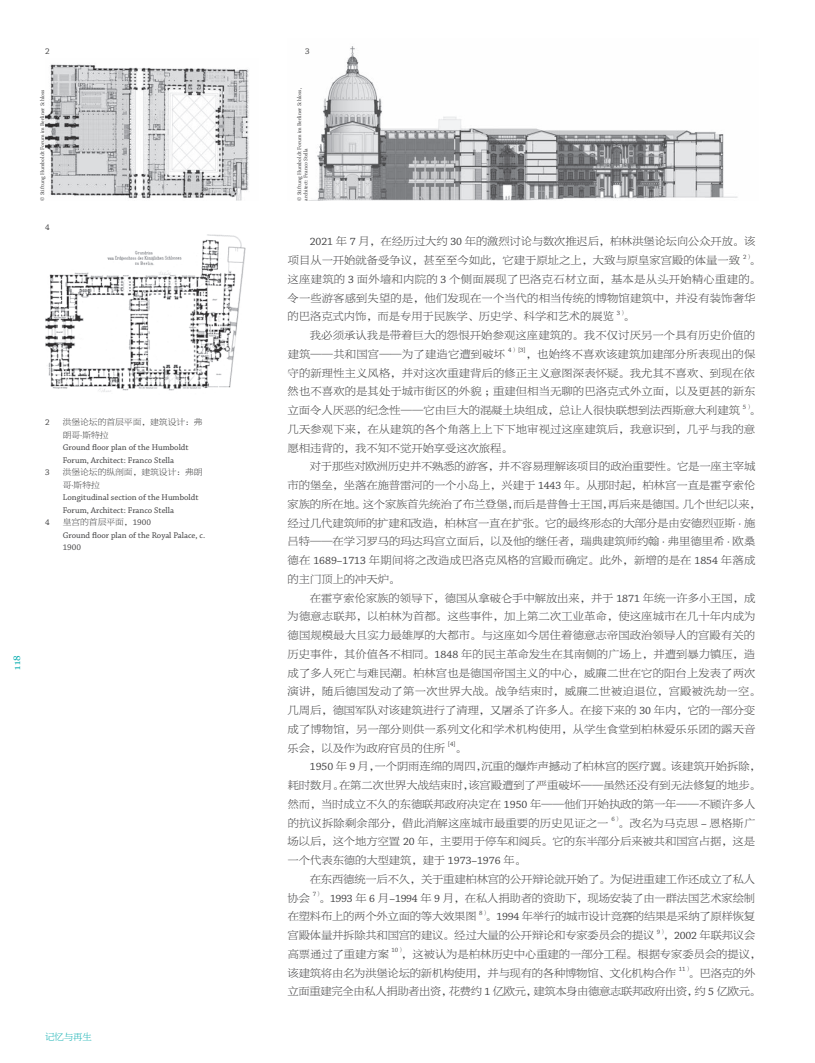
<style>
.page{position:relative;width:815px;height:1063px;background:#fff}
.page>*{position:absolute;margin:0;border:0;box-sizing:border-box;transform-origin:0 0}
.t1{font:11.25px/18.8px "FZBYSK GBK1 0";color:#3e3e3f}
.t2{font:11.25px "FZBYSK GBK1 0";letter-spacing:.02em;color:#3e3e3f}
.t3{font:11.25px/18.8px "FZBYSK GBK1 0";letter-spacing:-.025em;color:#3e3e3f}
.t4{font:11.25px "FZBYSK GBK1 0";letter-spacing:.025em;color:#3e3e3f}
.t5{font:11.25px "FZBYSK GBK1 0";letter-spacing:.03em;color:#3e3e3f}
.t6{font:9.38px "FZBYSK GBK1 0";color:#00aaad}
.t7{font:9.38px "Georgia";color:#00aaad}
.t8{font:8.75px/12.5px "Chaparral Pro";color:#3e3e3f}
.t9{font:6.5px "Chaparral Pro";color:#3e3e3f}
.t10{font:5.62px/6.2px "Chaparral Pro";color:#3e3e3f}
.s1{font-family:"FZBYSK GBK1 0"}
.s2{font-family:"Chaparral Pro"}
</style>
<div class="page">
<img style="left:45px;top:64px;width:204px;height:137px">
<img style="left:308px;top:46px;width:430px;height:155px">
<img style="left:45px;top:234px;width:201px;height:158px">
<p class="t7" style="left:11px;top:670px;width:15px;rotate:-90deg">118</p>
<p class="t8" style="left:45px;top:45px;width:6px">2</p>
<p class="t8" style="left:305px;top:45px;width:6px">3</p>
<p class="t10" style="left:40px;top:201px;width:113px;rotate:-90deg">© Stiftung Humboldt Forum im Berliner Schloss</p>
<p class="t10" style="left:297px;top:201px;width:114px;rotate:-90deg">© Stiftung Humboldt Forum im Berliner Schloss, architect: Franco Stella</p>
<p class="t8" style="left:45px;top:221px;width:6px">4</p>
<p class="t8" style="left:45px;top:417px;width:6px">2</p>
<p class="t8" style="left:63px;top:417px;width:142px"><span class="s1">洪堡论坛的首层平面，建筑设计：弗朗哥</span>·<span class="s1">斯特拉<br></span>Ground floor plan of the Humboldt<br>Forum, Architect: Franco Stella</p>
<p class="t8" style="left:45px;top:467px;width:6px">3</p>
<p class="t8" style="left:63px;top:467px;width:142px"><span class="s1">洪堡论坛的纵剖面，建筑设计：弗朗哥</span>·<span class="s1">斯特拉<br></span>Longitudinal section of the Humboldt<br>Forum, Architect: Franco Stella</p>
<p class="t8" style="left:45px;top:517px;width:6px">4</p>
<p class="t8" style="left:63px;top:517px;width:144px"><span class="s1">皇宫的首层平面，</span>1900<br>Ground floor plan of the Royal Palace, c.<br>1900</p>
<p class="t6" style="left:45px;top:1032px;width:48px">记忆与再生</p>
<p class="t1" style="left:288px;top:232px;width:469px;text-indent:22px"><span class="s2">2021</span> 年 <span class="s2">7</span> 月，在经历过大约 <span class="s2">30</span> 年的激烈讨论与数次推迟后，柏林洪堡论坛向公众开放。该项目从一开始就备受争议，甚至至今如此，它建于原址之上，大致与原皇家宫殿的体量一致</p>
<p class="t9" style="left:743px;top:253px;width:11px">2<span class="s1">）</span></p>
<p class="t1" style="left:288px;top:251px;width:475px;text-indent:462px">。这座建筑的 <span class="s2">3</span> 面外墙和内院的 <span class="s2">3</span> 个侧面展现了巴洛克石材立面，基本是从头开始精心重建的。令一些游客感到失望的是，他们发现在一个当代的相当传统的博物馆建筑中，并没有装饰奢华的巴洛克式内饰，而是专用于民族学、历史学、科学和艺术的展览</p>
<p class="t9" style="left:617px;top:309px;width:11px">3<span class="s1">）</span></p>
<p class="t1" style="left:623px;top:307px;width:13px">。</p>
<p class="t1" style="left:310px;top:326px;width:447px">我必须承认我是带着巨大的怨恨开始参观这座建筑的。我不仅讨厌另一个具有历史价值的</p>
<p class="t2" style="left:288px;top:348px;width:219px">建筑——共和国宫——为了建造它遭到破坏</p>
<p class="t9" style="left:508px;top:347px;width:19px">4<span class="s1">）</span>[3]</p>
<p class="t1" style="left:288px;top:345px;width:469px;text-align:justify;text-indent:238px">，也始终不喜欢该建筑加建部分所表现出的保守的新理性主义风格，并对这次重建背后的修正主义意图深表怀疑。我尤其不喜欢、到现在依然也不喜欢的是其处于城市街区的外貌；重建但相当无聊的巴洛克式外立面，以及更甚的新东立面令人厌恶的纪念性——它由巨大的混凝土块组成，总让人很快联想到法西斯意大利建筑</p>
<p class="t9" style="left:743px;top:403px;width:11px">5<span class="s1">）</span></p>
<p class="t1" style="left:750px;top:401px;width:13px">。</p>
<p class="t1" style="left:288px;top:420px;width:469px">几天参观下来，在从建筑的各个角落上上下下地审视过这座建筑后，我意识到，几乎与我的意</p>
<p class="t1" style="left:288px;top:439px;width:226px">愿相违背的，我不知不觉开始享受这次旅程。</p>
<p class="t1" style="left:310px;top:457px;width:447px">对于那些对欧洲历史并不熟悉的游客，并不容易理解该项目的政治重要性。它是一座主宰城</p>
<p class="t1" style="left:288px;top:476px;width:469px">市的堡垒，坐落在施普雷河的一个小岛上，兴建于 <span class="s2">1443</span> 年。从那时起，柏林宫一直是霍亨索伦</p>
<p class="t1" style="left:288px;top:495px;width:475px">家族的所在地。这个家族首先统治了布兰登堡，而后是普鲁士王国，再后来是德国。几个世纪以来，</p>
<p class="t1" style="left:288px;top:514px;width:469px">经过几代建筑师的扩建和改造，柏林宫一直在扩张。它的最终形态的大部分是由安德烈亚斯 <span class="s2">·</span> 施</p>
<p class="t1" style="left:288px;top:532px;width:469px">吕特——在学习罗马的玛达玛宫立面后，以及他的继任者，瑞典建筑师约翰 <span class="s2">·</span> 弗里德里希 <span class="s2">·</span> 欧桑</p>
<p class="t4" style="left:288px;top:554px;width:469px">德在 <span class="s2">1689–1713</span> 年期间将之改造成巴洛克风格的宫殿而确定。此外，新增的是在 <span class="s2">1854</span> 年落成</p>
<p class="t1" style="left:288px;top:570px;width:114px">的主门顶上的冲天炉。</p>
<p class="t1" style="left:310px;top:589px;width:447px">在霍亨索伦家族的领导下，德国从拿破仑手中解放出来，并于 <span class="s2">1871</span> 年统一许多小王国，成</p>
<p class="t1" style="left:288px;top:607px;width:469px">为德意志联邦，以柏林为首都。这些事件，加上第二次工业革命，使这座城市在几十年内成为</p>
<p class="t1" style="left:288px;top:626px;width:469px">德国规模最大且实力最雄厚的大都市。与这座如今居住着德意志帝国政治领导人的宫殿有关的</p>
<p class="t1" style="left:288px;top:645px;width:469px">历史事件，其价值各不相同。<span class="s2">1848</span> 年的民主革命发生在其南侧的广场上，并遭到暴力镇压，造</p>
<p class="t1" style="left:288px;top:664px;width:469px">成了多人死亡与难民潮。柏林宫也是德国帝国主义的中心，威廉二世在它的阳台上发表了两次</p>
<p class="t5" style="left:288px;top:686px;width:475px">演讲，随后德国发动了第一次世界大战。战争结束时，威廉二世被迫退位，宫殿被洗劫一空。</p>
<p class="t1" style="left:288px;top:701px;width:469px">几周后，德国军队对该建筑进行了清理，又屠杀了许多人。在接下来的 <span class="s2">30</span> 年内，它的一部分变</p>
<p class="t1" style="left:288px;top:720px;width:469px">成了博物馆，另一部分则供一系列文化和学术机构使用，从学生食堂到柏林爱乐乐团的露天音</p>
<p class="t1" style="left:288px;top:739px;width:159px">乐会，以及作为政府官员的住所</p>
<p class="t9" style="left:448px;top:740px;width:9px">[4]</p>
<p class="t1" style="left:456px;top:739px;width:13px">。</p>
<p class="t1" style="left:310px;top:757px;width:453px"><span class="s2">1950</span> 年 <span class="s2">9</span> 月，一个阴雨连绵的周四，沉重的爆炸声撼动了柏林宫的医疗翼。该建筑开始拆除，</p>
<p class="t1" style="left:288px;top:776px;width:475px">耗时数月。在第二次世界大战结束时，该宫殿遭到了严重破坏——虽然还没有到无法修复的地步。</p>
<p class="t1" style="left:288px;top:795px;width:469px">然而，当时成立不久的东德联邦政府决定在 <span class="s2">1950</span> 年——他们开始执政的第一年——不顾许多人</p>
<p class="t2" style="left:288px;top:817px;width:322px">的抗议拆除剩余部分，借此消解这座城市最重要的历史见证之一</p>
<p class="t9" style="left:611px;top:815px;width:11px">6<span class="s1">）</span></p>
<p class="t2" style="left:618px;top:817px;width:139px">。改名为马克思 <span class="s2">–</span> 恩格斯广</p>
<p class="t1" style="left:288px;top:832px;width:469px">场以后，这个地方空置 <span class="s2">20</span> 年，主要用于停车和阅兵。它的东半部分后来被共和国宫占据，这是</p>
<p class="t1" style="left:288px;top:851px;width:240px">一个代表东德的大型建筑，建于 <span class="s2">1973–1976</span> 年。</p>
<p class="t1" style="left:310px;top:870px;width:447px">在东西德统一后不久，关于重建柏林宫的公开辩论就开始了。为促进重建工作还成立了私人</p>
<p class="t1" style="left:288px;top:889px;width:24px">协会</p>
<p class="t9" style="left:313px;top:890px;width:11px">7<span class="s1">）</span></p>
<p class="t1" style="left:288px;top:889px;width:469px;text-indent:31px">。<span class="s2">1993</span> 年 <span class="s2">6</span> 月<span class="s2">–1994</span> 年 <span class="s2">9</span> 月，在私人捐助者的资助下，现场安装了由一群法国艺术家绘制在塑料布上的两个外立面的等大效果图</p>
<p class="t9" style="left:479px;top:909px;width:11px">8<span class="s1">）</span></p>
<p class="t1" style="left:288px;top:907px;width:469px;text-indent:198px">。<span class="s2">1994</span> 年举行的城市设计竞赛的结果是采纳了原样恢复宫殿体量并拆除共和国宫的建议。经过大量的公开辩论和专家委员会的提议</p>
<p class="t9" style="left:657px;top:928px;width:11px">9<span class="s1">）</span></p>
<p class="t1" style="left:663px;top:926px;width:93px">，<span class="s2">2002</span> 年联邦议会</p>
<p class="t1" style="left:288px;top:945px;width:103px">高票通过了重建方案</p>
<p class="t9" style="left:392px;top:947px;width:15px">10<span class="s1">）</span></p>
<p class="t1" style="left:288px;top:945px;width:475px;text-indent:114px">，这被认为是柏林历史中心重建的一部分工程。根据专家委员会的提议，该建筑将由名为洪堡论坛的新机构使用，并与现有的各种博物馆、文化机构合作</p>
<p class="t9" style="left:679px;top:965px;width:15px">11<span class="s1">）</span></p>
<p class="t3" style="left:288px;top:964px;width:475px;text-indent:401px">。巴洛克的外立面重建完全由私人捐助者出资，花费约 <span class="s2">1</span> 亿欧元，建筑本身由德意志联邦政府出资，约 <span class="s2">5</span> 亿欧元。</p>
</div>
